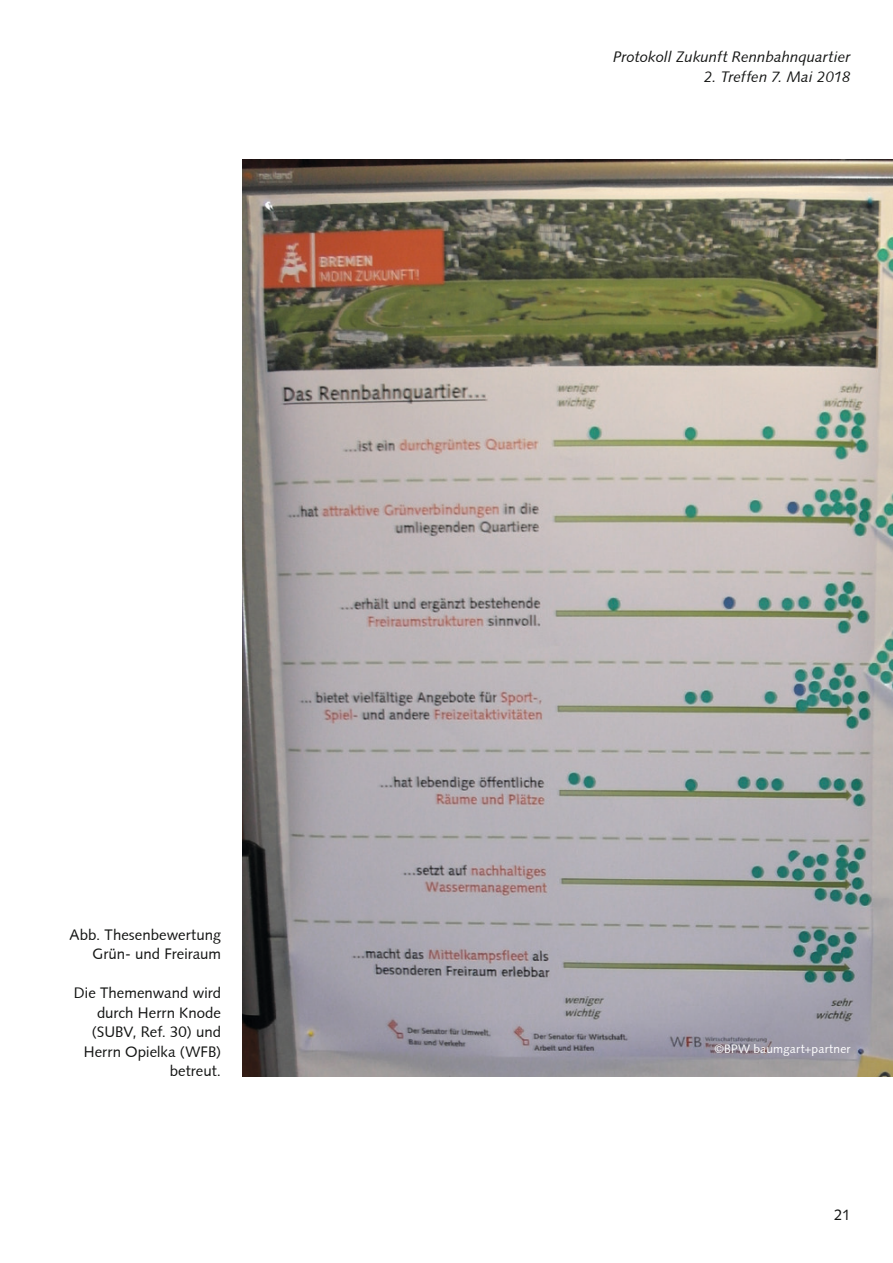
<style>
.page{position:relative;width:893px;height:1263px;background:#fff}
.page>*{position:absolute;margin:0;border:0;box-sizing:border-box;transform-origin:0 0}
.t1{font:15px/19.5px "Syntax";letter-spacing:.005em;color:#131413;text-align:right}
.t2{font:italic 15px "Syntax";color:#131413}
.t3{font:12px "Syntax";letter-spacing:.01em;color:#fff}
</style>
<div class="page">
<img style="left:242px;top:160px;width:651px;height:916px">
<p class="t1" style="left:70px;top:925px;width:153px">Abb. Thesenbewertung<br>Grün- und Freiraum</p>
<p class="t1" style="left:74px;top:983px;width:149px">Die Themenwand wird durch Herrn Knode (SU BV, Ref. 30) und<br>Herrn Opielka (WFB) betreut.</p>
<p class="t2" style="left:613px;top:48px;width:239px">Protokoll Zukunft Rennbahnquartier</p>
<p class="t2" style="left:704px;top:68px;width:148px">2. Treffen 7. Mai 2018</p>
<p class="t3" style="left:714px;top:1042px;width:138px">©BPW baumgart+partner</p>
<p class="t1" style="left:834px;top:1205px;width:18px">21</p>
</div>
